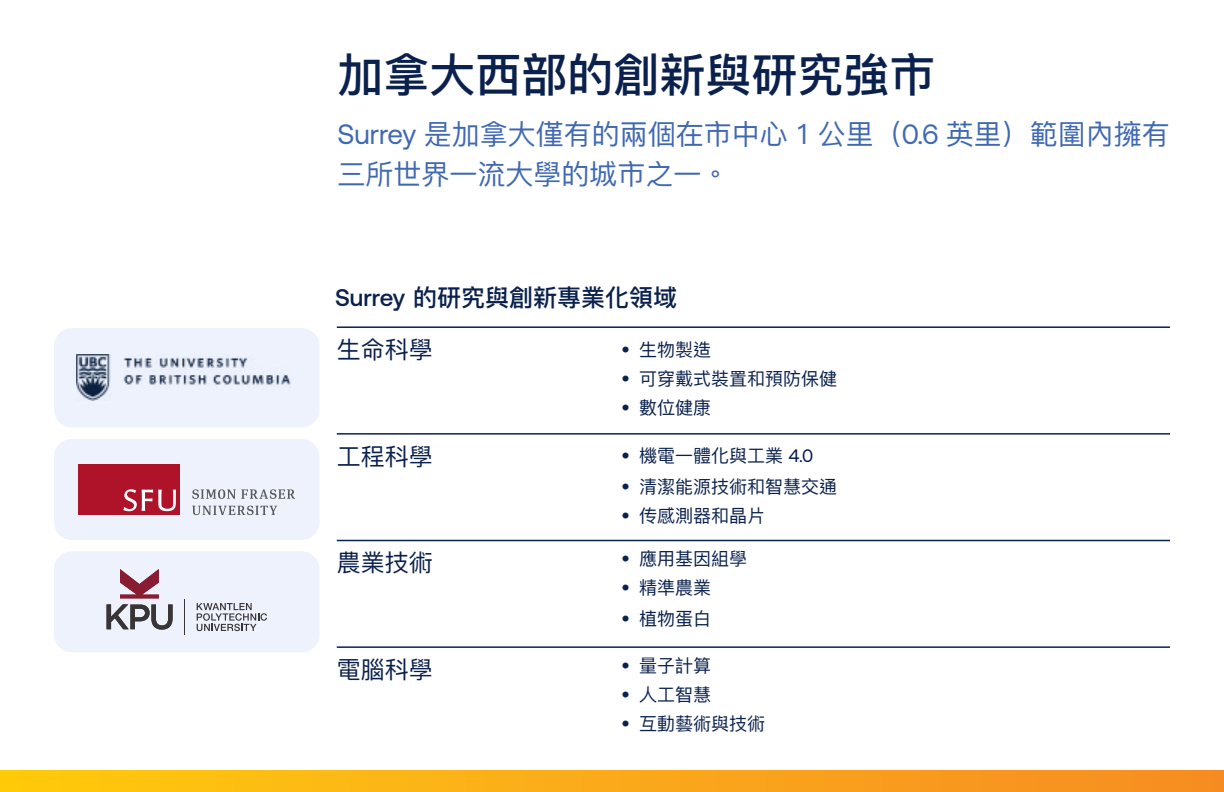
<style>
.page{position:relative;width:1224px;height:792px;background:#fff}
.page>*{position:absolute;margin:0;border:0;box-sizing:border-box;transform-origin:0 0}
.t1{font:500 46px "Ping Fang HK";color:#0a214d}
.t2{font:28px/40px "Ping Fang HK";color:#4069b2}
.t3{font:500 24px "Ping Fang HK";color:#0a214d}
.t4{font:24px "Ping Fang HK";color:#0a214d}
.t5{font:18px "Ping Fang HK";color:#0a214d}
.s1{font-family:"Aeonik Pro"}
.s2{font-family:"Aeonik Pro";color:#00174d}
</style>
<div class="page">
<div style="left:54px;top:328px;width:266px;height:99px;background:#edf2fd;border-radius:18px"></div>
<img style="left:76px;top:355px;width:215px;height:46px">
<div style="left:54px;top:551px;width:266px;height:101px;background:#edf2fd;border-radius:18px"></div>
<hr style="left:184px;top:599px;width:1px;height:36px;background:#393536">
<svg style="left:120px;top:569px;width:39px;height:29px"></svg>
<svg style="left:107px;top:604px;width:66px;height:26px"></svg>
<svg style="left:197px;top:603px;width:70px;height:28px"></svg>
<div style="left:54px;top:439px;width:266px;height:101px;background:#edf2fd;border-radius:18px"></div>
<div style="left:78px;top:464px;width:102px;height:51px;background:#ae132a"></div>
<svg style="left:123px;top:489px;width:53px;height:22px"></svg>
<svg style="left:192px;top:489px;width:103px;height:10px"></svg>
<svg style="left:192px;top:506px;width:85px;height:9px"></svg>
<div style="left:0;top:770px;width:1224px;height:22px;background:linear-gradient(to right,#ffca0d,#f68b24)"></div>
<hr style="left:337px;top:326px;width:833px;height:2px;background:#0a214d">
<hr style="left:337px;top:433px;width:833px;height:2px;background:#0a214d">
<hr style="left:337px;top:540px;width:833px;height:1px;background:#0a214d">
<hr style="left:337px;top:646px;width:833px;height:2px;background:#0a214d">
<h1 class="t1" style="left:338px;top:47px;width:599px">加拿大西部的創新與研究強市</h1>
<h2 class="t2" style="left:338px;top:113px;width:834px"><span class="s1">Surrey</span> 是加拿大僅有的兩個在市中心 1 公里（<span class="s1">0.6</span> 英里）範圍內擁有三所世界一流大學的城市之一。</h2>
<h3 class="t3" style="left:335px;top:282px;width:344px"><span class="s1">Surrey</span> 的研究與創新專業化領域</h3>
<h3 class="t4" style="left:337px;top:335px;width:97px">生命科學</h3>
<p class="t5" style="left:621px;top:338px;width:91px">• 生物製造</p>
<p class="t5" style="left:621px;top:367px;width:217px">• 可穿戴式裝置和預防保健</p>
<p class="t5" style="left:621px;top:396px;width:91px">• 數位健康</p>
<h3 class="t4" style="left:337px;top:441px;width:97px">工程科學</h3>
<p class="t5" style="left:621px;top:445px;width:194px">• 機電一體化與工業 <span class="s2">4.0</span></p>
<p class="t5" style="left:621px;top:476px;width:217px">• 清潔能源技術和智慧交通</p>
<p class="t5" style="left:621px;top:505px;width:145px">• 传感測器和晶片</p>
<h3 class="t4" style="left:337px;top:548px;width:97px">農業技術</h3>
<p class="t5" style="left:621px;top:547px;width:127px">• 應用基因組學</p>
<p class="t5" style="left:621px;top:576px;width:91px">• 精準農業</p>
<p class="t5" style="left:621px;top:607px;width:91px">• 植物蛋白</p>
<h3 class="t4" style="left:337px;top:655px;width:97px">電腦科學</h3>
<p class="t5" style="left:621px;top:654px;width:91px">• 量子計算</p>
<p class="t5" style="left:621px;top:683px;width:91px">• 人工智慧</p>
<p class="t5" style="left:621px;top:712px;width:145px">• 互動藝術與技術</p>
</div>
